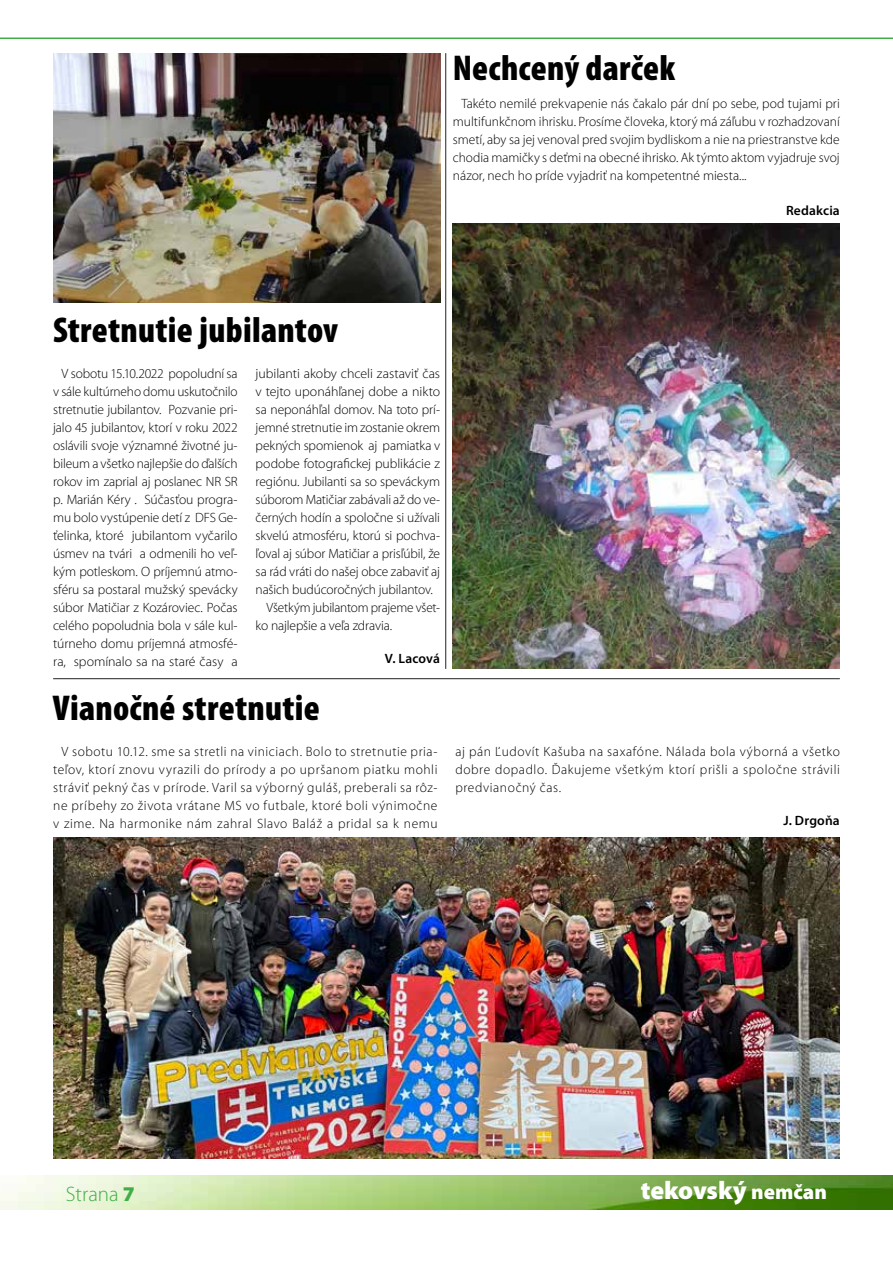
<style>
.page{position:relative;width:893px;height:1263px;background:#fff}
.page>*{position:absolute;margin:0;border:0;box-sizing:border-box;transform-origin:0 0}
.t1{font:900 condensed 36px "Mini Pro";letter-spacing:.01em;color:#000}
.t2{font:900 25.5px "Mini Pro";letter-spacing:-.005em;color:#fff}
.t3{font:300 21px "Mini Pro";color:#41ad49}
.t4{font:300 13.5px/18px "Mini Pro";letter-spacing:-.005em;color:#000;text-align:justify}
.t5{font:600 13.5px "Mini Pro";letter-spacing:.015em;color:#000}
.s1{font-weight:900}
.s2{font-size:21px}
</style>
<div class="page">
<img style="left:0;top:1176px;width:893px;height:34px">
<hr style="left:0;top:38px;width:893px;height:1px;background:#41ad49">
<img style="left:53px;top:53px;width:387px;height:249px">
<img style="left:453px;top:223px;width:387px;height:446px">
<hr style="left:53px;top:678px;width:787px;height:1px;background:#222">
<img style="left:53px;top:838px;width:787px;height:321px">
<hr style="left:445px;top:53px;width:1px;height:616px;background:#222">
<h1 class="t1" style="left:453px;top:48px;width:224px">Nechcený darček</h1>
<p class="t4" style="left:453px;top:95px;width:388px;text-indent:9px">Takéto nemilé prekvapenie nás čakalo pár dní po sebe, pod tujami pri multifunkčnom ihrisku. Prosíme človeka, ktorý má záľubu v rozhadzovaní smetí, aby sa jej venoval pred svojim bydliskom a nie na priestranstve kde chodia mamičky s deťmi na obecné ihrisko. Ak týmto aktom vyjadruje svoj názor, nech ho príde vyjadriť na kompetentné miesta...</p>
<p class="t5" style="left:786px;top:203px;width:55px">Redakcia</p>
<h1 class="t1" style="left:53px;top:310px;width:287px">Stretnutie jubilantov</h1>
<p class="t4" style="left:53px;top:365px;width:186px;text-indent:9px">V sobotu 15.10.2022 popoludní sa v sále kultúrneho domu uskutočnilo stretnutie jubilantov. Pozvanie pri&shy;jalo 45 jubilantov, ktorí v roku 2022 oslávili svoje významné životné ju&shy;bileum a všetko najlepšie do ďalších rokov im zaprial aj poslanec NR SR p. Marián Kéry . Súčasťou progra&shy;mu bolo vystúpenie detí z DFS Ge&shy;ťelinka, ktoré jubilantom vyčarilo úsmev na tvári a odmenili ho veľ&shy;kým potleskom. O príjemnú atmo&shy;sféru sa postaral mužský spevácky súbor Matičiar z Kozároviec. Počas celého popoludnia bola v sále kul&shy;túrneho domu príjemná atmosfé&shy;ra, spomínalo sa na staré časy a</p>
<p class="t4" style="left:256px;top:365px;width:186px">jubilanti akoby chceli zastaviť čas</p>
<p class="t4" style="left:256px;top:383px;width:186px">v tejto uponáhľanej dobe a nikto</p>
<p class="t4" style="left:256px;top:401px;width:186px">sa neponáhľal domov. Na toto prí-</p>
<p class="t4" style="left:256px;top:419px;width:186px">jemné stretnutie im zostanie okrem</p>
<p class="t4" style="left:256px;top:437px;width:186px">pekných spomienok aj pamiatka v</p>
<p class="t4" style="left:256px;top:455px;width:186px">podobe fotografickej publikácie z</p>
<p class="t4" style="left:256px;top:473px;width:186px">regiónu. Jubilanti sa so speváckym</p>
<p class="t4" style="left:256px;top:491px;width:186px">súborom Matičiar zabávali až do ve-</p>
<p class="t4" style="left:256px;top:509px;width:186px">černých hodín a spoločne si užívali</p>
<p class="t4" style="left:256px;top:527px;width:186px">skvelú atmosféru, ktorú si pochva-</p>
<p class="t4" style="left:256px;top:545px;width:186px">ľoval aj súbor Matičiar a prisľúbil, že</p>
<p class="t4" style="left:256px;top:563px;width:186px">sa rád vráti do našej obce zabaviť aj</p>
<p class="t4" style="left:256px;top:581px;width:179px">našich budúcoročných jubilantov.</p>
<p class="t4" style="left:266px;top:599px;width:175px">Všetkým jubilantom prajeme všet-</p>
<p class="t4" style="left:256px;top:617px;width:138px">ko najlepšie a veľa zdravia.</p>
<p class="t5" style="left:385px;top:651px;width:57px">V. Lacová</p>
<h1 class="t1" style="left:53px;top:688px;width:268px">Vianočné stretnutie</h1>
<p class="t4" style="left:53px;top:743px;width:386px;text-indent:9px">V sobotu 10.12. sme sa stretli na viniciach. Bolo to stretnutie pria&shy;teľov, ktorí znovu vyrazili do prírody a po upršanom piatku mohli stráviť pekný čas v prírode. Varil sa výborný guláš, preberali sa rôz&shy;ne príbehy zo života vrátane MS vo futbale, ktoré boli výnimočne v zime. Na harmonike nám zahral Slavo Baláž a pridal sa k nemu</p>
<p class="t4" style="left:455px;top:743px;width:386px">aj pán Ľudovít Kašuba na saxafóne. Nálada bola výborná a všetko dobre dopadlo. Ďakujeme všetkým ktorí prišli a spoločne strávili predvianočný čas.</p>
<p class="t5" style="left:783px;top:813px;width:58px">J. Drgoňa</p>
<h3 class="t3" style="left:66px;top:1182px;width:70px">Strana <span class="s1">7</span></h3>
<h2 class="t2" style="left:641px;top:1176px;width:188px">tekovský <span class="s2">nemčan</span></h2>
</div>
